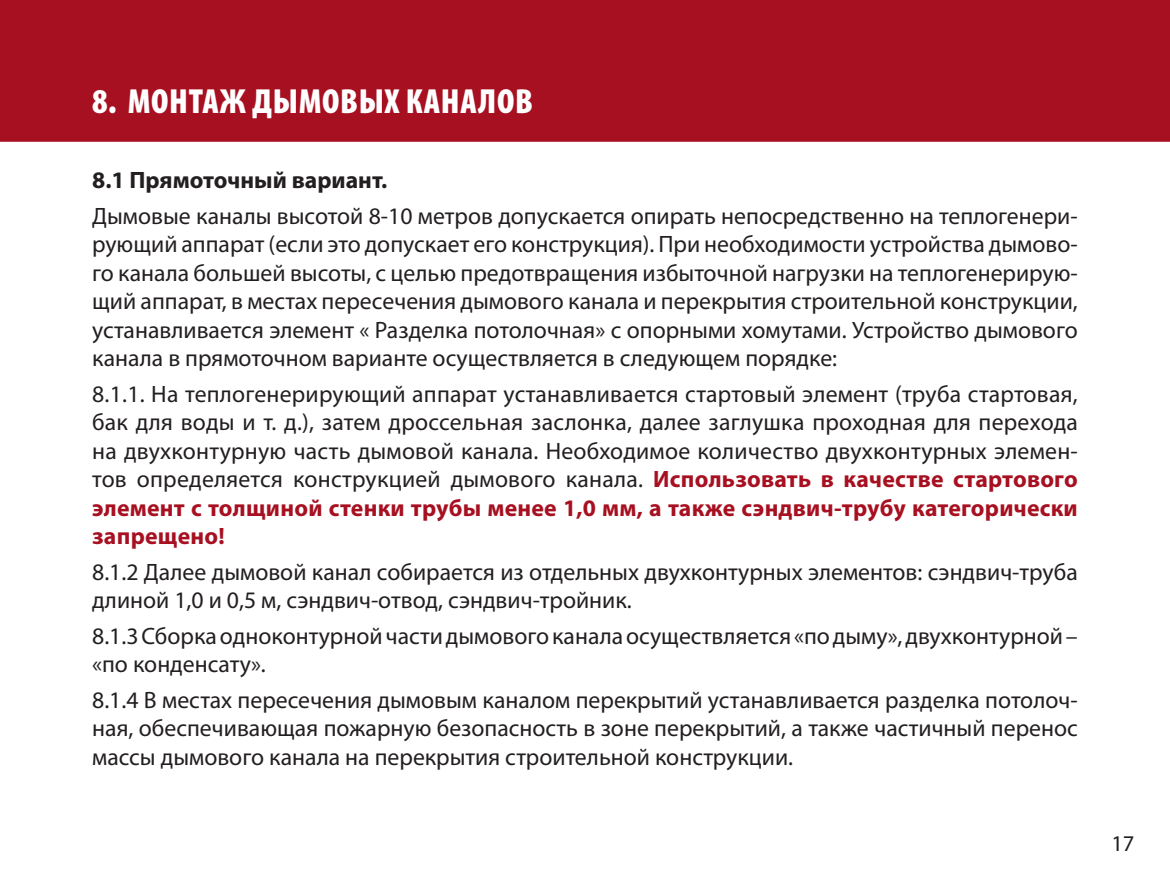
<style>
.page{position:relative;width:1170px;height:886px;background:#fff}
.page>*{position:absolute;margin:0;border:0;box-sizing:border-box;transform-origin:0 0}
.t1{font:900 condensed 35px "Myriad Pro";letter-spacing:.02em;color:#fff}
.t2{font:23.75px/28.5px "Myriad Pro";color:#231f20;text-align:justify}
.t3{font:700 23.75px "Myriad Pro";color:#231f20}
.t4{font:22.5px "Myriad Pro";color:#231f20}
.s1{font-weight:700;color:#a71021}
</style>
<div class="page">
<div style="left:0;top:0;width:1169px;height:142px;background:#a71021"></div>
<h1 class="t1" style="left:92px;top:85px;width:442px">8. МОНТАЖ ДЫМОВЫХ КАНАЛОВ</h1>
<p class="t3" style="left:92px;top:168px;width:297px">8.1 Прямоточный вариант.</p>
<p class="t2" style="left:92px;top:202px;width:987px">Дымовые каналы высотой 8-10 метров допускается опирать непосредственно на теплогенери&shy;рующий аппарат (если это допускает его конструкция). При необходимости устройства дымово&shy;го канала большей высоты, с целью предотвращения избыточной нагрузки на теплогенерирую&shy;щий аппарат, в местах пересечения дымового канала и перекрытия строительной конструкции, устанавливается элемент « Разделка потолочная» с опорными хомутами. Устройство дымового канала в прямоточном варианте осуществляется в следующем порядке:</p>
<p class="t2" style="left:92px;top:380px;width:987px">8.1.1. На теплогенерирующий аппарат устанавливается стартовый элемент (труба стартовая, бак для воды и т. д.), затем дроссельная заслонка, далее заглушка проходная для перехода на двухконтурную часть дымовой канала. Необходимое количество двухконтурных элемен&shy;тов определяется конструкцией дымового канала. <span class="s1">Использовать в качестве стартового элемент с толщиной стенки трубы менее 1,0 мм, а также сэндвич-трубу категорически запрещено!</span></p>
<p class="t2" style="left:92px;top:558px;width:987px">8.1.2 Далее дымовой канал собирается из отдельных двухконтурных элементов: сэндвич-труба длиной 1,0 и 0,5 м, сэндвич-отвод, сэндвич-тройник.</p>
<p class="t2" style="left:92px;top:622px;width:987px">8.1.3 Сборка одноконтурной части дымового канала осуществляется «по дыму», двухконтурной – «по конденсату».</p>
<p class="t2" style="left:92px;top:686px;width:987px">8.1.4 В местах пересечения дымовым каналом перекрытий устанавливается разделка потолоч&shy;ная, обеспечивающая пожарную безопасность в зоне перекрытий, а также частичный перенос массы дымового канала на перекрытия строительной конструкции.</p>
<p class="t4" style="left:1111px;top:832px;width:25px">17</p>
</div>
